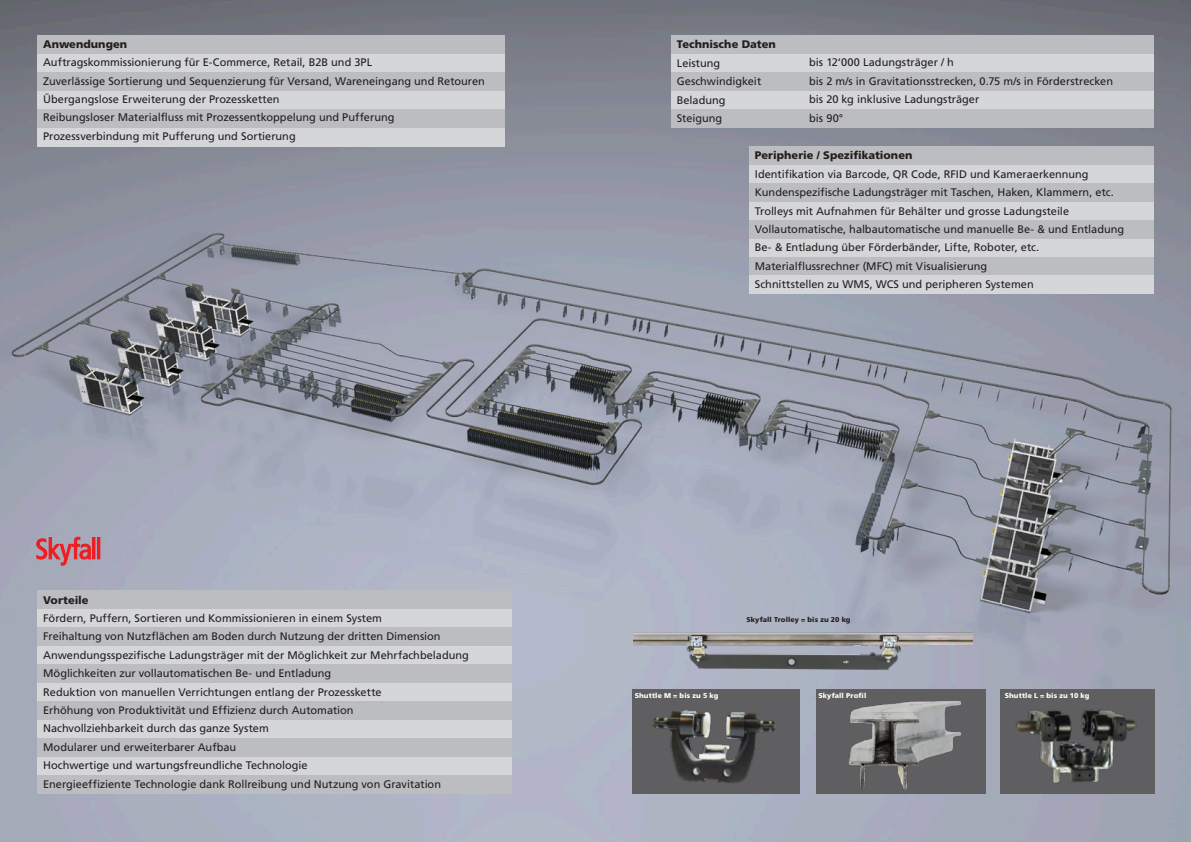
<style>
.page{position:relative;width:1191px;height:842px;background:#fff}
.page>*{position:absolute;margin:0;border:0;box-sizing:border-box;transform-origin:0 0}
.inhaltsverzeichnis_l{font:11px "Frutiger";color:#231f20}
.inhaltsverzeichnis_l-2{font:900 11px "Frutiger";color:#231f20}
.inhaltsverzeichnis_l-3{font:900 7px "Frutiger";letter-spacing:.02em;color:#fff}
.inhaltsverzeichnis_l-4{font:900 7px "Frutiger";letter-spacing:.01em;color:#231f20}
</style>
<div class="page">
<img style="left:0;top:0;width:1191px;height:842px">
<div style="left:671px;top:35px;width:483px;height:19px;background:#bcbdc0"></div>
<div style="left:671px;top:54px;width:483px;height:18px;background:#d5d6d8"></div>
<div style="left:671px;top:72px;width:483px;height:19px;background:#bcbdc0"></div>
<div style="left:671px;top:91px;width:483px;height:18px;background:#d5d6d8"></div>
<div style="left:671px;top:109px;width:483px;height:19px;background:#bcbdc0"></div>
<div style="left:37px;top:35px;width:468px;height:19px;background:#bcbdc0"></div>
<div style="left:37px;top:54px;width:468px;height:18px;background:#d5d6d8"></div>
<div style="left:37px;top:72px;width:468px;height:19px;background:#bcbdc0"></div>
<div style="left:37px;top:91px;width:468px;height:18px;background:#d5d6d8"></div>
<div style="left:37px;top:109px;width:468px;height:19px;background:#bcbdc0"></div>
<div style="left:37px;top:128px;width:468px;height:18px;background:#d5d6d8"></div>
<div style="left:749px;top:146px;width:405px;height:19px;background:#bcbdc0"></div>
<div style="left:749px;top:165px;width:405px;height:18px;background:#d5d6d8"></div>
<div style="left:749px;top:183px;width:405px;height:19px;background:#bcbdc0"></div>
<div style="left:749px;top:202px;width:405px;height:18px;background:#d5d6d8"></div>
<div style="left:749px;top:220px;width:405px;height:19px;background:#bcbdc0"></div>
<div style="left:37px;top:590px;width:475px;height:19px;background:#bcbdc0"></div>
<div style="left:37px;top:609px;width:475px;height:18px;background:#d5d6d8"></div>
<div style="left:37px;top:627px;width:475px;height:19px;background:#bcbdc0"></div>
<div style="left:37px;top:646px;width:475px;height:18px;background:#d5d6d8"></div>
<div style="left:37px;top:664px;width:475px;height:19px;background:#bcbdc0"></div>
<div style="left:37px;top:683px;width:475px;height:18px;background:#d5d6d8"></div>
<div style="left:37px;top:701px;width:475px;height:19px;background:#bcbdc0"></div>
<div style="left:37px;top:720px;width:475px;height:18px;background:#d5d6d8"></div>
<div style="left:37px;top:738px;width:475px;height:19px;background:#bcbdc0"></div>
<svg style="left:37px;top:537px;width:53px;height:28px"></svg>
<div style="left:93px;top:537px;width:2px;height:22px;border:1px solid #ee1d23"></div>
<div style="left:97px;top:537px;width:3px;height:22px;border:1px solid #ee1d23"></div>
<div style="left:37px;top:757px;width:475px;height:18px;background:#d5d6d8"></div>
<div style="left:37px;top:775px;width:475px;height:19px;background:#bcbdc0"></div>
<div style="left:749px;top:239px;width:405px;height:18px;background:#d5d6d8"></div>
<div style="left:749px;top:257px;width:405px;height:19px;background:#bcbdc0"></div>
<div style="left:749px;top:276px;width:405px;height:18px;background:#d5d6d8"></div>
<div style="left:632px;top:690px;width:168px;height:104px;background:#5f5f62"></div>
<img style="left:652px;top:710px;width:123px;height:73px">
<div style="left:816px;top:690px;width:169px;height:104px;background:#5f5f62"></div>
<img style="left:1000px;top:690px;width:154px;height:104px">
<img style="left:633px;top:626px;width:339px;height:48px">
<img style="left:848px;top:701px;width:114px;height:89px">
<p class="inhaltsverzeichnis_l-2" style="left:43px;top:37px;width:86px">Anwendungen</p>
<p class="inhaltsverzeichnis_l" style="left:43px;top:56px;width:330px">Auftragskommissionierung für E-Commerce, Retail, B2B und 3PL</p>
<p class="inhaltsverzeichnis_l" style="left:43px;top:74px;width:443px">Zuverlässige Sortierung und Sequenzierung für Versand, Wareneingang und Retouren</p>
<p class="inhaltsverzeichnis_l" style="left:43px;top:93px;width:238px">Übergangslose Erweiterung der Prozessketten</p>
<p class="inhaltsverzeichnis_l" style="left:43px;top:111px;width:353px">Reibungsloser Materialfluss mit Prozessentkoppelung und Pufferung</p>
<p class="inhaltsverzeichnis_l" style="left:43px;top:130px;width:254px">Prozessverbindung mit Pufferung und Sortierung</p>
<p class="inhaltsverzeichnis_l-2" style="left:43px;top:593px;width:47px">Vorteile</p>
<p class="inhaltsverzeichnis_l" style="left:43px;top:612px;width:340px">Fördern, Puffern, Sortieren und Kommissionieren in einem System</p>
<p class="inhaltsverzeichnis_l" style="left:43px;top:630px;width:399px">Freihaltung von Nutzflächen am Boden durch Nutzung der dritten Dimension</p>
<p class="inhaltsverzeichnis_l" style="left:43px;top:648px;width:427px">Anwendungsspezifische Ladungsträger mit der Möglichkeit zur Mehrfachbeladung</p>
<p class="inhaltsverzeichnis_l" style="left:43px;top:667px;width:290px">Möglichkeiten zur vollautomatischen Be- und Entladung</p>
<p class="inhaltsverzeichnis_l" style="left:43px;top:685px;width:340px">Reduktion von manuellen Verrichtungen entlang der Prozesskette</p>
<p class="inhaltsverzeichnis_l" style="left:43px;top:704px;width:312px">Erhöhung von Produktivität und Effizienz durch Automation</p>
<p class="inhaltsverzeichnis_l" style="left:43px;top:722px;width:227px">Nachvollziehbarkeit durch das ganze System</p>
<p class="inhaltsverzeichnis_l" style="left:43px;top:740px;width:194px">Modularer und erweiterbarer Aufbau</p>
<p class="inhaltsverzeichnis_l" style="left:43px;top:759px;width:266px">Hochwertige und wartungsfreundliche Technologie</p>
<p class="inhaltsverzeichnis_l" style="left:43px;top:777px;width:399px">Energieeffiziente Technologie dank Rollreibung und Nutzung von Gravitation</p>
<p class="inhaltsverzeichnis_l-2" style="left:677px;top:38px;width:101px">Technische Daten</p>
<p class="inhaltsverzeichnis_l" style="left:677px;top:57px;width:45px">Leistung</p>
<p class="inhaltsverzeichnis_l" style="left:677px;top:75px;width:86px">Geschwindigkeit</p>
<p class="inhaltsverzeichnis_l" style="left:677px;top:93px;width:50px">Beladung</p>
<p class="inhaltsverzeichnis_l" style="left:677px;top:112px;width:47px">Steigung</p>
<p class="inhaltsverzeichnis_l" style="left:809px;top:56px;width:146px">bis 12‘000 Ladungsträger / h</p>
<p class="inhaltsverzeichnis_l" style="left:809px;top:74px;width:305px">bis 2 m/s in Gravitationsstrecken, 0.75 m/s in Förderstrecken</p>
<p class="inhaltsverzeichnis_l" style="left:809px;top:93px;width:172px">bis 20 kg inklusive Ladungsträger</p>
<p class="inhaltsverzeichnis_l" style="left:809px;top:111px;width:36px">bis 90°</p>
<p class="inhaltsverzeichnis_l-2" style="left:755px;top:149px;width:159px">Peripherie / Spezifikationen</p>
<p class="inhaltsverzeichnis_l" style="left:755px;top:167px;width:335px">Identifikation via Barcode, QR Code, RFID und Kameraerkennung</p>
<p class="inhaltsverzeichnis_l" style="left:755px;top:186px;width:360px">Kundenspezifische Ladungsträger mit Taschen, Haken, Klammern, etc.</p>
<p class="inhaltsverzeichnis_l" style="left:755px;top:204px;width:316px">Trolleys mit Aufnahmen für Behälter und grosse Ladungsteile</p>
<p class="inhaltsverzeichnis_l" style="left:755px;top:223px;width:371px">Vollautomatische, halbautomatische und manuelle Be- &amp; und Entladung</p>
<p class="inhaltsverzeichnis_l" style="left:755px;top:241px;width:286px">Be- &amp; Entladung über Förderbänder, Lifte, Roboter, etc.</p>
<p class="inhaltsverzeichnis_l" style="left:755px;top:259px;width:234px">Materialflussrechner (MFC) mit Visualisierung</p>
<p class="inhaltsverzeichnis_l" style="left:755px;top:278px;width:280px">Schnittstellen zu WMS, WCS und peripheren Systemen</p>
<p class="inhaltsverzeichnis_l-4" style="left:746px;top:616px;width:106px">Skyfall Trolley = bis zu 20 kg</p>
<p class="inhaltsverzeichnis_l-3" style="left:634px;top:691px;width:85px">Shuttle M = bis zu 5 kg</p>
<p class="inhaltsverzeichnis_l-3" style="left:818px;top:691px;width:50px">Skyfall Profil</p>
<p class="inhaltsverzeichnis_l-3" style="left:1004px;top:691px;width:86px">Shuttle L = bis zu 10 kg</p>
</div>
